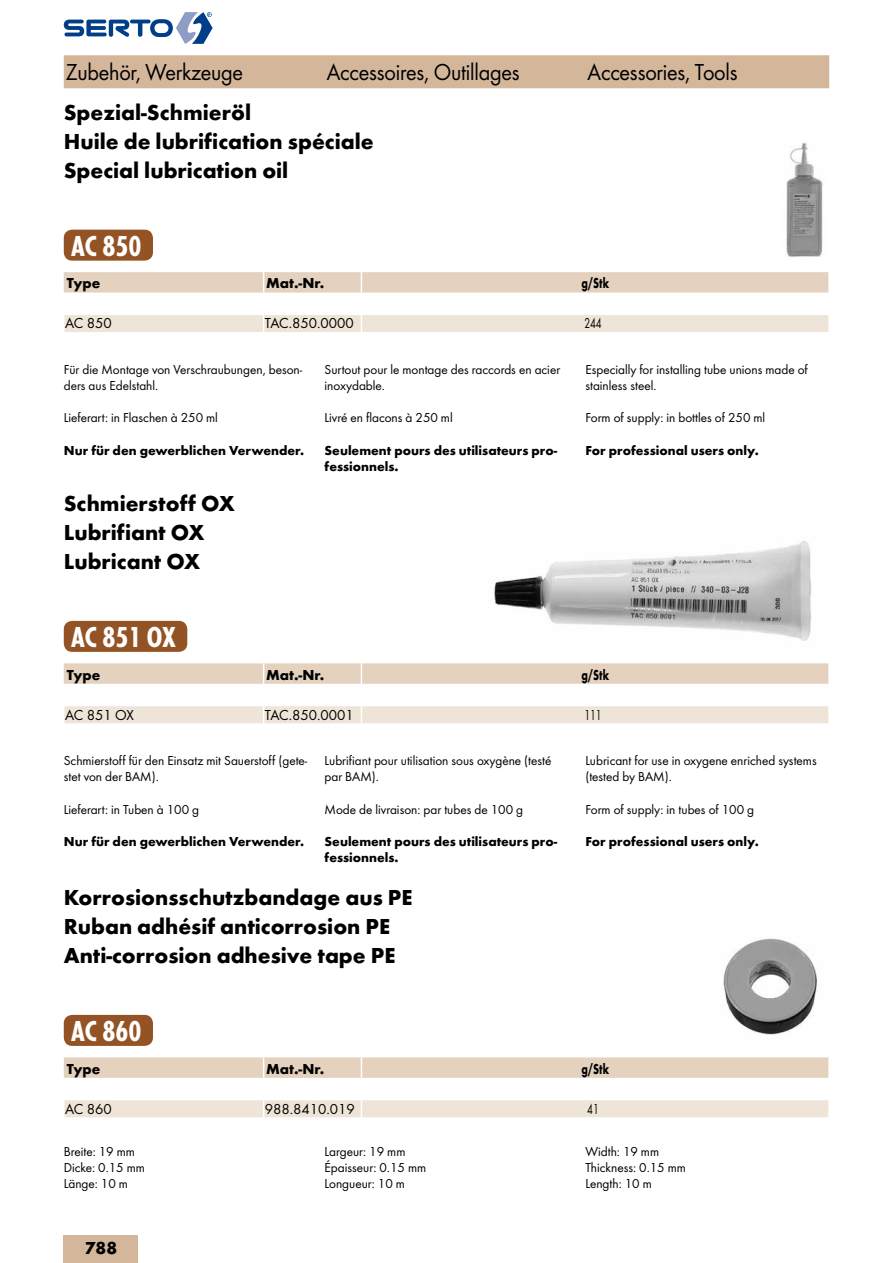
<style>
.page{position:relative;width:893px;height:1263px;background:#fff}
.page>*{position:absolute;margin:0;border:0;box-sizing:border-box;transform-origin:0 0}
.t1{font:700 30px "Futura Con";color:#fff}
.t2{font:24px "Futura Boo";letter-spacing:-.01em;color:#000;scale:.94 1}
.t3{font:700 22.5px/28.8px "Futura";color:#000}
.t4{font:700 18px "Futura";color:#000}
.t5{font:15px "Futura Boo";color:#000}
.t6{font:700 15px "Futura";color:#000}
.t7{font:700 15px "Futura";color:#000;scale:.7 1}
.t8{font:15px "Futura Boo";color:#000;scale:.7 1}
.t9{font:13.5px/16.2px "Futura Boo";color:#000}
.t10{font:700 13.5px/16.2px "Futura";color:#000}
</style>
<div class="page">
<div style="left:63px;top:55px;width:767px;height:34px;background:#d4b79a"></div>
<svg style="left:64px;top:12px;width:149px;height:32px"></svg>
<svg style="left:63px;top:229px;width:766px;height:103px"></svg>
<hr style="left:828px;top:272px;width:2px;height:21px;background:#fff">
<img style="left:778px;top:143px;width:51px;height:116px">
<div style="left:64px;top:230px;width:89px;height:31px;background:#945324;border-radius:9px"></div>
<svg style="left:63px;top:620px;width:766px;height:103px"></svg>
<hr style="left:828px;top:663px;width:2px;height:21px;background:#fff">
<img style="left:484px;top:541px;width:345px;height:110px">
<div style="left:64px;top:621px;width:123px;height:31px;background:#945324;border-radius:9px"></div>
<svg style="left:63px;top:1014px;width:766px;height:103px"></svg>
<hr style="left:828px;top:1057px;width:2px;height:21px;background:#fff">
<img style="left:710px;top:938px;width:119px;height:107px">
<div style="left:64px;top:1015px;width:89px;height:31px;background:#945324;border-radius:9px"></div>
<div style="left:64px;top:1235px;width:74px;height:28px;background:#d4b79a"></div>
<h2 class="t2" style="left:66px;top:57px;width:190px">Zubehör, Werkzeuge</h2>
<h2 class="t2" style="left:327px;top:57px;width:207px">Accessoires, Outillages</h2>
<h2 class="t2" style="left:587px;top:57px;width:161px">Accessories, Tools</h2>
<h3 class="t3" style="left:64px;top:98px;width:311px">Spezial-Schmieröl<br>Huile de lubrification spéciale<br>Special lubrication oil</h3>
<h1 class="t1" style="left:71px;top:228px;width:72px">AC 850</h1>
<p class="t6" style="left:67px;top:274px;width:35px">Type</p>
<p class="t6" style="left:266px;top:274px;width:60px">Mat.-Nr.</p>
<p class="t7" style="left:581px;top:274px;width:41px">g/Stk</p>
<p class="t5" style="left:65px;top:314px;width:48px">AC 850</p>
<p class="t5" style="left:265px;top:314px;width:90px">TAC.850.0000</p>
<p class="t8" style="left:584px;top:314px;width:26px">244</p>
<p class="t9" style="left:64px;top:361px;width:240px">Für die Montage von Verschraubungen, beson&shy;ders aus Edelstahl.</p>
<p class="t9" style="left:64px;top:410px;width:156px">Lieferart: in Flaschen à 250 ml</p>
<p class="t10" style="left:64px;top:442px;width:242px">Nur für den gewerblichen Verwender.</p>
<p class="t9" style="left:585px;top:361px;width:224px">Especially for installing tube unions made of stainless steel.</p>
<p class="t9" style="left:585px;top:410px;width:181px">Form of supply: in bottles of 250 ml</p>
<p class="t10" style="left:585px;top:442px;width:175px">For professional users only.</p>
<p class="t9" style="left:325px;top:361px;width:237px">Surtout pour le montage des raccords en acier inoxydable.</p>
<p class="t9" style="left:325px;top:410px;width:130px">Livré en flacons à 250 ml</p>
<p class="t10" style="left:325px;top:442px;width:234px">Seulement pours des utilisateurs pro&shy;fessionnels.</p>
<h3 class="t3" style="left:64px;top:489px;width:172px">Schmierstoff OX<br>Lubrifiant OX<br>Lubricant OX</h3>
<h1 class="t1" style="left:71px;top:619px;width:106px">AC 851 OX</h1>
<p class="t6" style="left:67px;top:665px;width:35px">Type</p>
<p class="t6" style="left:266px;top:665px;width:60px">Mat.-Nr.</p>
<p class="t7" style="left:581px;top:665px;width:41px">g/Stk</p>
<p class="t5" style="left:65px;top:706px;width:70px">AC 851 OX</p>
<p class="t5" style="left:265px;top:706px;width:90px">TAC.850.0001</p>
<p class="t8" style="left:584px;top:706px;width:26px">111</p>
<p class="t9" style="left:64px;top:752px;width:245px">Schmierstoff für den Einsatz mit Sauerstoff (gete&shy;stet von der BAM).</p>
<p class="t9" style="left:64px;top:801px;width:137px">Lieferart: in Tuben à 100 g</p>
<p class="t10" style="left:64px;top:833px;width:242px">Nur für den gewerblichen Verwender.</p>
<p class="t9" style="left:325px;top:752px;width:228px">Lubrifiant pour utilisation sous oxygène (testé par BAM).</p>
<p class="t9" style="left:325px;top:801px;width:200px">Mode de livraison: par tubes de 100 g</p>
<p class="t10" style="left:325px;top:833px;width:234px">Seulement pours des utilisateurs pro&shy;fessionnels.</p>
<p class="t9" style="left:585px;top:752px;width:233px">Lubricant for use in oxygene enriched systems (tested by BAM).</p>
<p class="t9" style="left:585px;top:801px;width:170px">Form of supply: in tubes of 100 g</p>
<p class="t10" style="left:585px;top:833px;width:175px">For professional users only.</p>
<h3 class="t3" style="left:64px;top:883px;width:350px">Korrosionsschutzbandage aus PE<br>Ruban adhésif anticorrosion PE<br>Anti-corrosion adhesive tape PE</h3>
<h1 class="t1" style="left:71px;top:1013px;width:72px">AC 860</h1>
<p class="t6" style="left:67px;top:1059px;width:35px">Type</p>
<p class="t6" style="left:266px;top:1059px;width:60px">Mat.-Nr.</p>
<p class="t7" style="left:581px;top:1059px;width:41px">g/Stk</p>
<p class="t5" style="left:65px;top:1100px;width:48px">AC 860</p>
<p class="t5" style="left:265px;top:1100px;width:91px">988.8410.019</p>
<p class="t8" style="left:587px;top:1100px;width:18px">41</p>
<p class="t9" style="left:64px;top:1143px;width:83px">Breite: 19 mm<br>Dicke: 0.15 mm<br>Länge: 10 m</p>
<p class="t9" style="left:325px;top:1143px;width:103px">Largeur: 19 mm<br>Épaisseur: 0.15 mm<br>Longueur: 10 m</p>
<p class="t9" style="left:585px;top:1143px;width:102px">Width: 19 mm<br>Thickness: 0.15 mm<br>Length: 10 m</p>
<h3 class="t4" style="left:85px;top:1237px;width:34px">788</h3>
</div>
